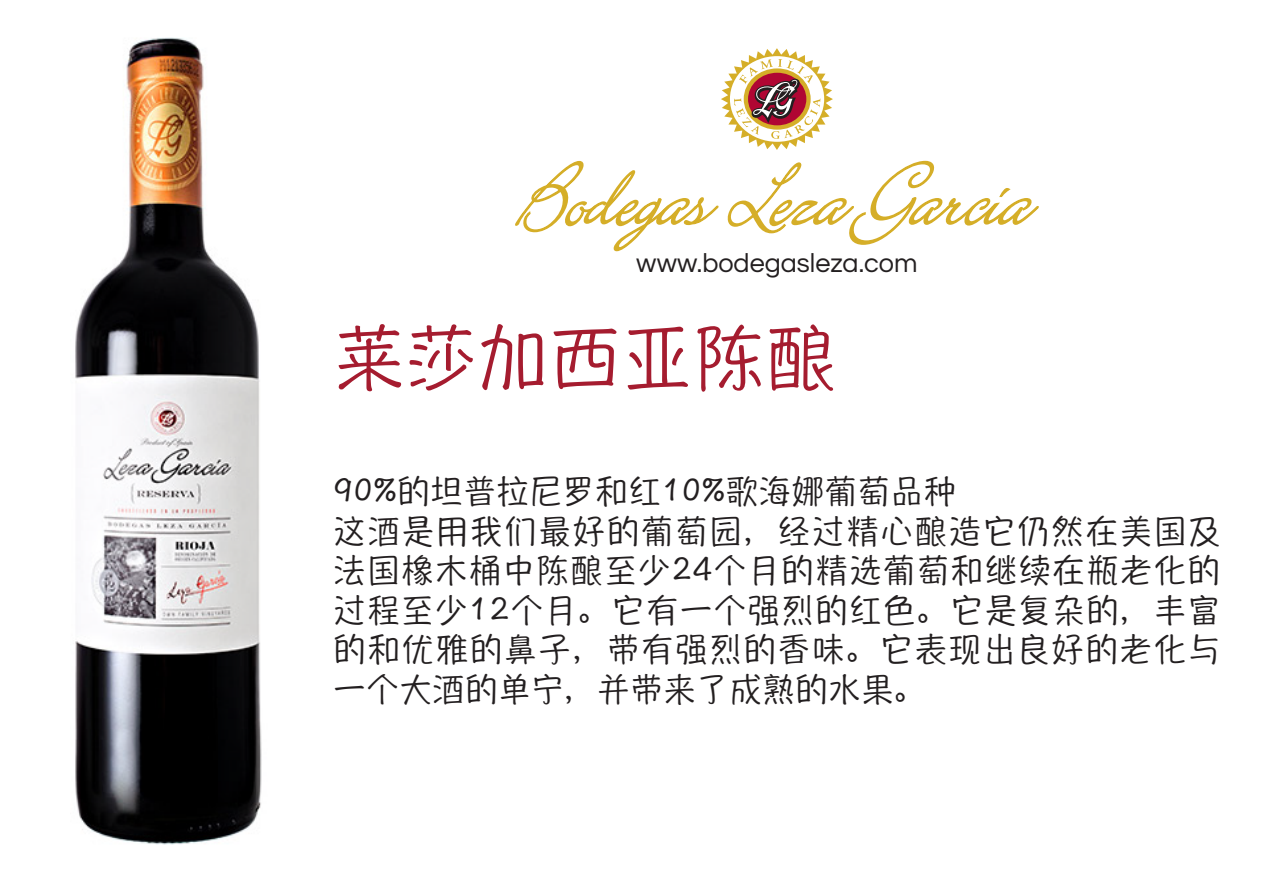
<style>
.page{position:relative;width:1263px;height:893px;background:#fff}
.page>*{position:absolute;margin:0;border:0;box-sizing:border-box;transform-origin:0 0}
.t1{font:72px "Hannotate SC W5";color:#a51c2f}
.t2{font:33px/39.6px "Hannotate SC W5";letter-spacing:.025em;color:#231f20}
.t3{font:27px "Questrial";color:#231f20}
</style>
<div class="page">
<img style="left:75px;top:37px;width:187px;height:808px">
<svg style="left:515px;top:48px;width:524px;height:204px"></svg>
<p class="t3" style="left:636px;top:250px;width:283px">www.bodegasleza.com</p>
<h1 class="t1" style="left:333px;top:310px;width:505px">莱莎加西亚陈酿</h1>
<p class="t2" style="left:333px;top:470px;width:889px">90%的坦普拉尼罗和红10%歌海娜葡萄品种<br>这酒是用我们最好的葡萄园，经过精心酿造它仍然在美国及法国橡木桶中陈酿至少24个月的精选葡萄和继续在瓶老化的过程至少12个月。它有一个强烈的红色。它是复杂的，丰富的和优雅的鼻子，带有强烈的香味。它表现出良好的老化与一个大酒的单宁，并带来了成熟的水果。</p>
</div>
